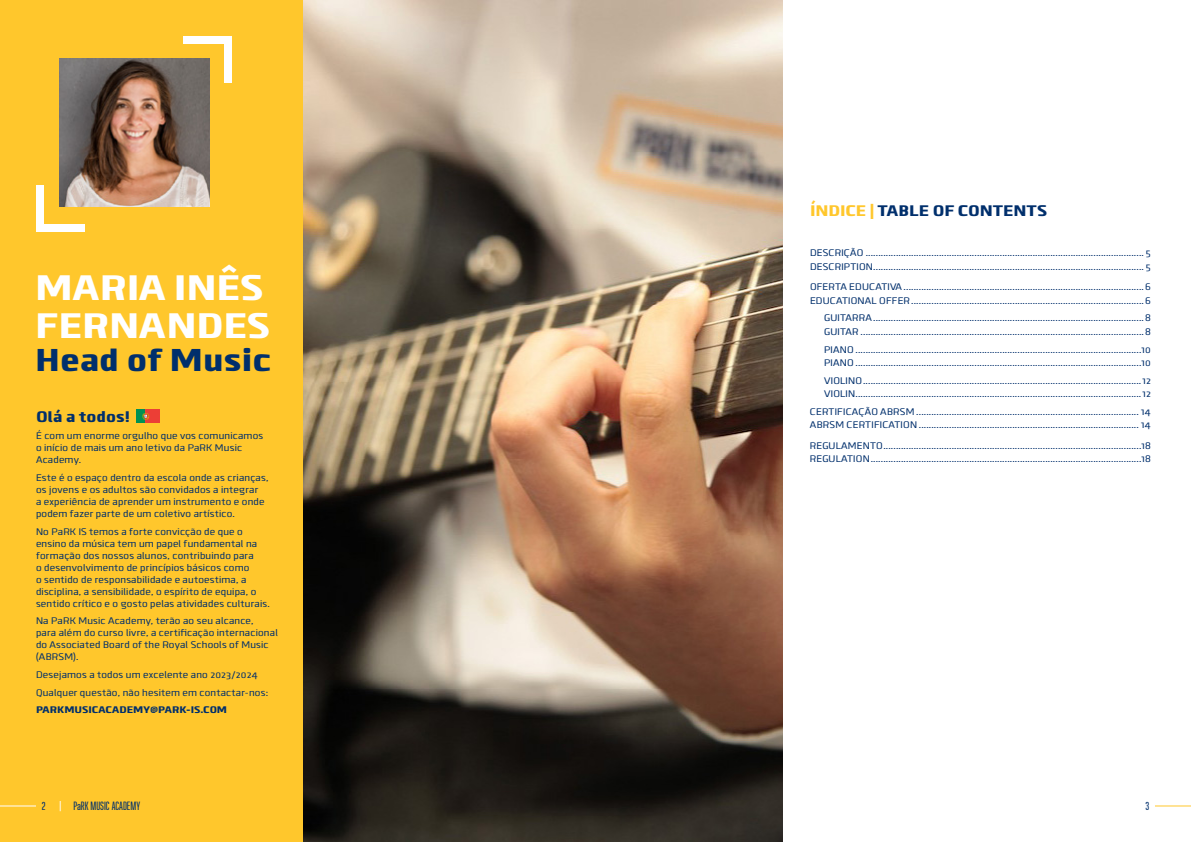
<style>
.page{position:relative;width:1191px;height:842px;background:#fff}
.page>*{position:absolute;margin:0;border:0;box-sizing:border-box;transform-origin:0 0}
.t1{font:900 37px/38.4px "Clio XS Black";color:#fff}
.t2{font:900 33px "Clio XS Black";color:#002f6c}
.t3{font:900 16px "Clio XS Black";color:#002f6c}
.t4{font:500 12px "Ristretto Pro";color:#002f6c}
.t5{font:10px/12px "Clio XS Regular";color:#002f6c}
.t6{font:900 10px "Clio XS Black";color:#002f6c}
.s1{color:#fff}
.s2{color:#ffc72c}
</style>
<div class="page">
<div style="left:0;top:0;width:304px;height:842px;background:#ffc72c"></div>
<hr style="left:1155px;top:805px;width:36px;height:1px;background:#ffc72c">
<img style="left:60px;top:59px;width:150px;height:148px">
<div style="left:183px;top:36px;width:42px;height:7px;background:#fff"></div>
<div style="left:224px;top:36px;width:7px;height:46px;background:#fff"></div>
<div style="left:43px;top:224px;width:41px;height:7px;background:#fff"></div>
<div style="left:36px;top:185px;width:7px;height:46px;background:#fff"></div>
<img style="left:304px;top:1px;width:478px;height:841px">
<div style="left:137px;top:410px;width:9px;height:13px;background:#009153"></div>
<div style="left:146px;top:410px;width:14px;height:13px;background:#ec3e36"></div>
<svg style="left:142px;top:413px;width:8px;height:7px"></svg>
<hr style="left:0;top:805px;width:36px;height:1px;background:#fff">
<h1 class="t1" style="left:35px;top:268px;width:237px">MARIA INÊS<br>FERNANDES</h1>
<h2 class="t2" style="left:35px;top:339px;width:238px">Head of Music</h2>
<h3 class="t3" style="left:36px;top:406px;width:95px">Olá a todos!</h3>
<p class="t5" style="left:36px;top:430px;width:229px">É com um enorme orgulho que vos comunicamos o início de mais um ano letivo da PaRK Music<br>Academy.</p>
<p class="t5" style="left:36px;top:471px;width:234px">Este é o espaço dentro da escola onde as crianças, os jovens e os adultos são convidados a integrar<br>a experiência de aprender um instrumento e onde podem fazer parte de um coletivo artístico.</p>
<p class="t5" style="left:36px;top:525px;width:235px">No PaRK IS temos a forte convicção de que o ensino da música tem um papel fundamental na formação dos nossos alunos, contribuindo para<br>o desenvolvimento de princípios básicos como<br>o sentido de responsabilidade e autoestima, a disciplina, a sensibilidade, o espírito de equipa, o sentido crítico e o gosto pelas atividades culturais.</p>
<p class="t5" style="left:36px;top:615px;width:243px">Na PaRK Music Academy, terão ao seu alcance,<br>para além do curso livre, a certificação internacional do Associated Board of the Royal Schools of Music (ABRSM).</p>
<p class="t5" style="left:36px;top:666px;width:234px;line-height:17.7px">Desejamos a todos um excelente ano 2023/2024<br>Qualquer questão, não hesitem em contactar-nos:</p>
<p class="t6" style="left:36px;top:703px;width:193px">PARKMUSICACADEMY@PARK-IS.COM</p>
<p class="t4" style="left:42px;top:799px;width:100px">2 <span class="s1">|</span> PaRK MUSIC ACADEMY</p>
<h3 class="t3" style="left:810px;top:200px;width:239px"><span class="s2">ÍNDICE |</span> TABLE OF CONTENTS</h3>
<p class="t5" style="left:810px;top:246px;width:342px;line-height:13.4px">DESCRIÇÃO .............................................................................................................. 5<br>DESCRIPTION........................................................................................................... 5</p>
<p class="t5" style="left:810px;top:280px;width:343px;line-height:13.4px">OFERTA EDUCATIVA...............................................................................................6<br>EDUCATIONAL OFFER............................................................................................6</p>
<p class="t5" style="left:824px;top:311px;width:328px;line-height:13.4px">GUITARRA...........................................................................................................8<br>GUITAR ................................................................................................................8</p>
<p class="t5" style="left:824px;top:343px;width:328px;line-height:13.4px">PIANO.................................................................................................................10<br>PIANO.................................................................................................................10</p>
<p class="t5" style="left:824px;top:374px;width:328px;line-height:13.4px">VIOLINO..............................................................................................................12<br>VIOLIN.................................................................................................................12</p>
<p class="t5" style="left:810px;top:405px;width:342px;line-height:13.4px">CERTIFICAÇÃO ABRSM ........................................................................................ 14<br>ABRSM CERTIFICATION....................................................................................... 14</p>
<p class="t5" style="left:810px;top:439px;width:343px;line-height:13.4px">REGULAMENTO......................................................................................................18<br>REGULATION...........................................................................................................18</p>
<p class="t4" style="left:1145px;top:799px;width:5px">3</p>
</div>
